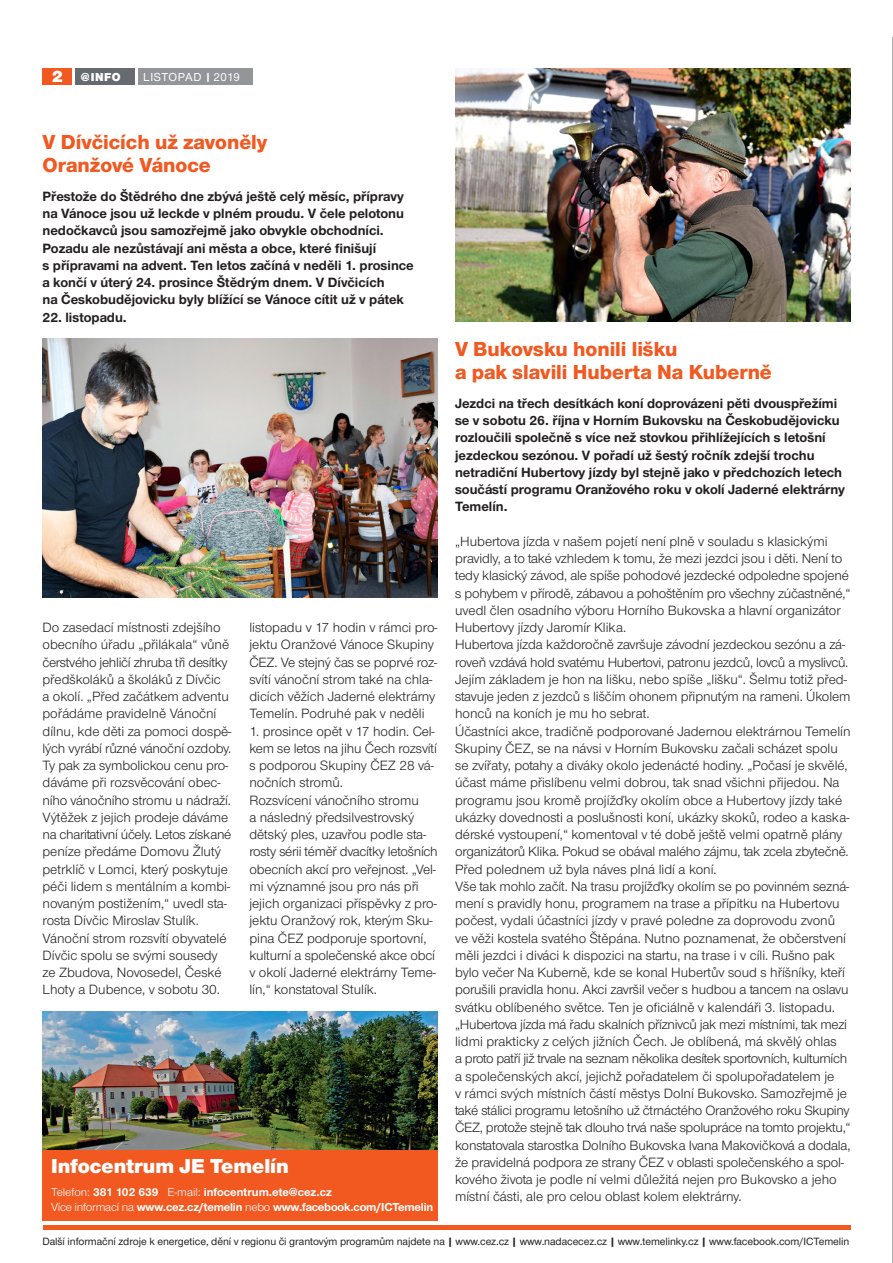
<style>
.page{position:relative;width:893px;height:1263px;background:#fff}
.page>*{position:absolute;margin:0;border:0;box-sizing:border-box;transform-origin:0 0}
.titulek_16{font:800 21px/22.5px "Nimbus CEZOT";color:#f15921}
.ramecek_text{font:900 21px "Nimbus CEZOT";color:#fff}
.ramecek_nadpis{font:900 17.25px "Nimbus CEZOT";color:#fff}
._00_text{font:13.95px/17.2px "Nimbus CEZOT";color:#231f20}
._00_text-2{font:700 13.95px/17.2px "Nimbus CEZOT";color:#231f20}
.ramecek_text-2{font:700 12px "Nimbus CEZOT";letter-spacing:-.015em;color:#fff}
.Pruh_text{font:500 12px "Nimbus CEZOT";letter-spacing:.045em;color:#fff}
.Pruh_text-2{font:900 12px "Nimbus CEZOT";color:#fff}
.tiráž{font:500 10.95px "Nimbus CEZOT";letter-spacing:-.005em;color:#231f20}
.s1{font-family:"Nimbus CEZ";font-weight:700;font-size:10.5px}
.s2{font-weight:400}
.s3{font-family:"Nimbus CEZ";font-weight:700}
</style>
<div class="page">
<hr style="left:892px;top:37px;width:1px;height:1226px;background:#636366">
<div style="left:43px;top:68px;width:29px;height:17px;background:#f15921"></div>
<div style="left:138px;top:68px;width:115px;height:17px;background:#939598"></div>
<div style="left:75px;top:68px;width:60px;height:17px;background:#666b70"></div>
<hr style="left:43px;top:1225px;width:807px;height:4px;background:#f15921">
<img style="left:455px;top:68px;width:395px;height:254px">
<img style="left:43px;top:339px;width:395px;height:259px">
<img style="left:43px;top:1012px;width:395px;height:138px">
<div style="left:43px;top:1150px;width:395px;height:70px;background:#f15921"></div>
<p class="ramecek_nadpis" style="left:52px;top:66px;width:12px">2</p>
<p class="Pruh_text-2" style="left:81px;top:70px;width:41px">@INFO</p>
<p class="Pruh_text" style="left:143px;top:70px;width:98px">LISTOPAD <span class="s1">|</span> 2019</p>
<p class="titulek_16" style="left:43px;top:131px;width:226px">V Dívčicích už zavoněly<br>Oranžové Vánoce</p>
<p class="_00_text-2" style="left:43px;top:187px;width:373px">Přestože do Štědrého dne zbývá ještě celý měsíc, přípravy na Vánoce jsou už leckde v plném proudu. V čele pelotonu nedočkavců jsou samozřejmě jako obvykle obchodníci.<br>Pozadu ale nezůstávají ani města a obce, které finišují<br>s přípravami na advent. Ten letos začíná v neděli 1. prosince a končí v úterý 24. prosince Štědrým dnem. V Dívčicích<br>na Českobudějovicku byly blížící se Vánoce cítit už v pátek</p>
<p class="_00_text-2" style="left:43px;top:308px;width:86px">22. listopadu.</p>
<p class="_00_text" style="left:43px;top:619px;width:190px">Do zasedací místnosti zdejšího obecního úřadu „přilákala“ vůně čerstvého jehličí zhruba tři desítky předškoláků a školáků z Dívčic<br>a okolí. „Před začátkem adventu pořádáme pravidelně Vánoční dílnu, kde děti za pomoci dospě&shy;lých vyrábí různé vánoční ozdoby.<br>Ty pak za symbolickou cenu pro&shy;dáváme při rozsvěcování obec&shy;ního vánočního stromu u nádraží.<br>Výtěžek z jejich prodeje dáváme na charitativní účely. Letos získané peníze předáme Domovu Žlutý petrklíč v Lomci, který poskytuje péči lidem s mentálním a kombi&shy;novaným postižením,“ uvedl sta&shy;rosta Dívčic Miroslav Stulík.</p>
<p class="_00_text" style="left:43px;top:929px;width:185px">Vánoční strom rozsvítí obyvatelé<br>Dívčic spolu se svými sousedy ze Zbudova, Novosedel, České<br>Lhoty a Dubence, v sobotu 30.</p>
<p class="_00_text" style="left:249px;top:619px;width:190px">listopadu v 17 hodin v rámci pro&shy;jektu Oranžové Vánoce Skupiny<br>ČEZ. Ve stejný čas se poprvé roz&shy;svítí vánoční strom také na chla&shy;dicích věžích Jaderné elektrárny<br>Temelín. Podruhé pak v neděli</p>
<p class="_00_text" style="left:249px;top:722px;width:189px">1. prosince opět v 17 hodin. Cel&shy;kem se letos na jihu Čech rozsvítí s podporou Skupiny ČEZ 28 vá&shy;nočních stromů.</p>
<p class="_00_text" style="left:249px;top:791px;width:190px">Rozsvícení vánočního stromu<br>a následný předsilvestrovský dětský ples, uzavřou podle sta&shy;rosty sérii téměř dvacítky letošních obecních akcí pro veřejnost. „Vel&shy;mi významné jsou pro nás při jejich organizaci příspěvky z pro&shy;jektu Oranžový rok, kterým Sku&shy;pina ČEZ podporuje sportovní, kulturní a společenské akce obcí v okolí Jaderné elektrárny Teme&shy;lín,“ konstatoval Stulík.</p>
<p class="ramecek_text" style="left:51px;top:1154px;width:239px">Infocentrum JE Temelín</p>
<p class="ramecek_text-2" style="left:51px;top:1185px;width:282px"><span class="s2">Telefon:</span> 381 102 639 <span class="s2">E-mail:</span> infocentrum.ete@cez.cz</p>
<p class="ramecek_text-2" style="left:51px;top:1200px;width:384px"><span class="s2">Více informací na</span> www.cez.cz/temelin <span class="s2">nebo</span> www.facebook.com/ICTemelin</p>
<p class="titulek_16" style="left:455px;top:338px;width:318px">V Bukovsku honili lišku<br>a pak slavili Huberta Na Kuberně</p>
<p class="_00_text-2" style="left:455px;top:394px;width:391px">Jezdci na třech desítkách koní doprovázeni pěti dvouspřežími se v sobotu 26. října v Horním Bukovsku na Českobudějovicku rozloučili společně s více než stovkou přihlížejících s letošní jezdeckou sezónou. V pořadí už šestý ročník zdejší trochu netradiční Hubertovy jízdy byl stejně jako v předchozích letech součástí programu Oranžového roku v okolí Jaderné elektrárny Temelín.</p>
<p class="_00_text" style="left:455px;top:533px;width:397px">„Hubertova jízda v našem pojetí není plně v souladu s klasickými pravidly, a to také vzhledem k tomu, že mezi jezdci jsou i děti. Není to tedy klasický závod, ale spíše pohodové jezdecké odpoledne spojené s pohybem v přírodě, zábavou a pohoštěním pro všechny zúčastněné,“ uvedl člen osadního výboru Horního Bukovska a hlavní organizátor Hubertovy jízdy Jaromír Klika.</p>
<p class="_00_text" style="left:455px;top:636px;width:397px">Hubertova jízda každoročně završuje závodní jezdeckou sezónu a zá&shy;roveň vzdává hold svatému Hubertovi, patronu jezdců, lovců a myslivců.<br>Jejím základem je hon na lišku, nebo spíše „lišku“. Šelmu totiž před&shy;stavuje jeden z jezdců s liščím ohonem připnutým na rameni. Úkolem honců na koních je mu ho sebrat.</p>
<p class="_00_text" style="left:455px;top:722px;width:397px">Účastníci akce, tradičně podporované Jadernou elektrárnou Temelín Skupiny ČEZ, se na návsi v Horním Bukovsku začali scházet spolu se zvířaty, potahy a diváky okolo jedenácté hodiny. „Počasí je skvělé, účast máme přislíbenu velmi dobrou, tak snad všichni přijedou. Na programu jsou kromě projížďky okolím obce a Hubertovy jízdy také ukázky dovednosti a poslušnosti koní, ukázky skoků, rodeo a kaska&shy;dérské vystoupení,“ komentoval v té době ještě velmi opatrně plány organizátorů Klika. Pokud se obával malého zájmu, tak zcela zbytečně.<br>Před polednem už byla náves plná lidí a koní.</p>
<p class="_00_text" style="left:455px;top:878px;width:396px">Vše tak mohlo začít. Na trasu projížďky okolím se po povinném sezná&shy;mení s pravidly honu, programem na trase a přípitku na Hubertovu počest, vydali účastníci jízdy v pravé poledne za doprovodu zvonů ve věži kostela svatého Štěpána. Nutno poznamenat, že občerstvení měli jezdci i diváci k dispozici na startu, na trase i v cíli. Rušno pak bylo večer Na Kuberně, kde se konal Hubertův soud s hříšníky, kteří porušili pravidla honu. Akci završil večer s hudbou a tancem na oslavu svátku oblíbeného světce. Ten je oficiálně v kalendáři 3. listopadu.</p>
<p class="_00_text" style="left:455px;top:1016px;width:397px">„Hubertova jízda má řadu skalních příznivců jak mezi místními, tak mezi lidmi prakticky z celých jižních Čech. Je oblíbená, má skvělý ohlas<br>a proto patří již trvale na seznam několika desítek sportovních, kulturních a společenských akcí, jejichž pořadatelem či spolupořadatelem je<br>v rámci svých místních částí městys Dolní Bukovsko. Samozřejmě je také stálici programu letošního už čtrnáctého Oranžového roku Skupiny ČEZ, protože stejně tak dlouho trvá naše spolupráce na tomto projektu,“ konstatovala starostka Dolního Bukovska Ivana Makovičková a dodala, že pravidelná podpora ze strany ČEZ v oblasti společenského a spol&shy;kového života je podle ní velmi důležitá nejen pro Bukovsko a jeho místní části, ale pro celou oblast kolem elektrárny.</p>
<p class="tiráž" style="left:43px;top:1235px;width:808px">Další informační zdroje k energetice, dění v regionu či grantovým programům najdete na <span class="s3">|</span> www.cez.cz <span class="s3">|</span> www.nadacecez.cz <span class="s3">|</span> www.temelinky.cz <span class="s3">|</span> www.facebook.com/ICTemelin</p>
</div>
